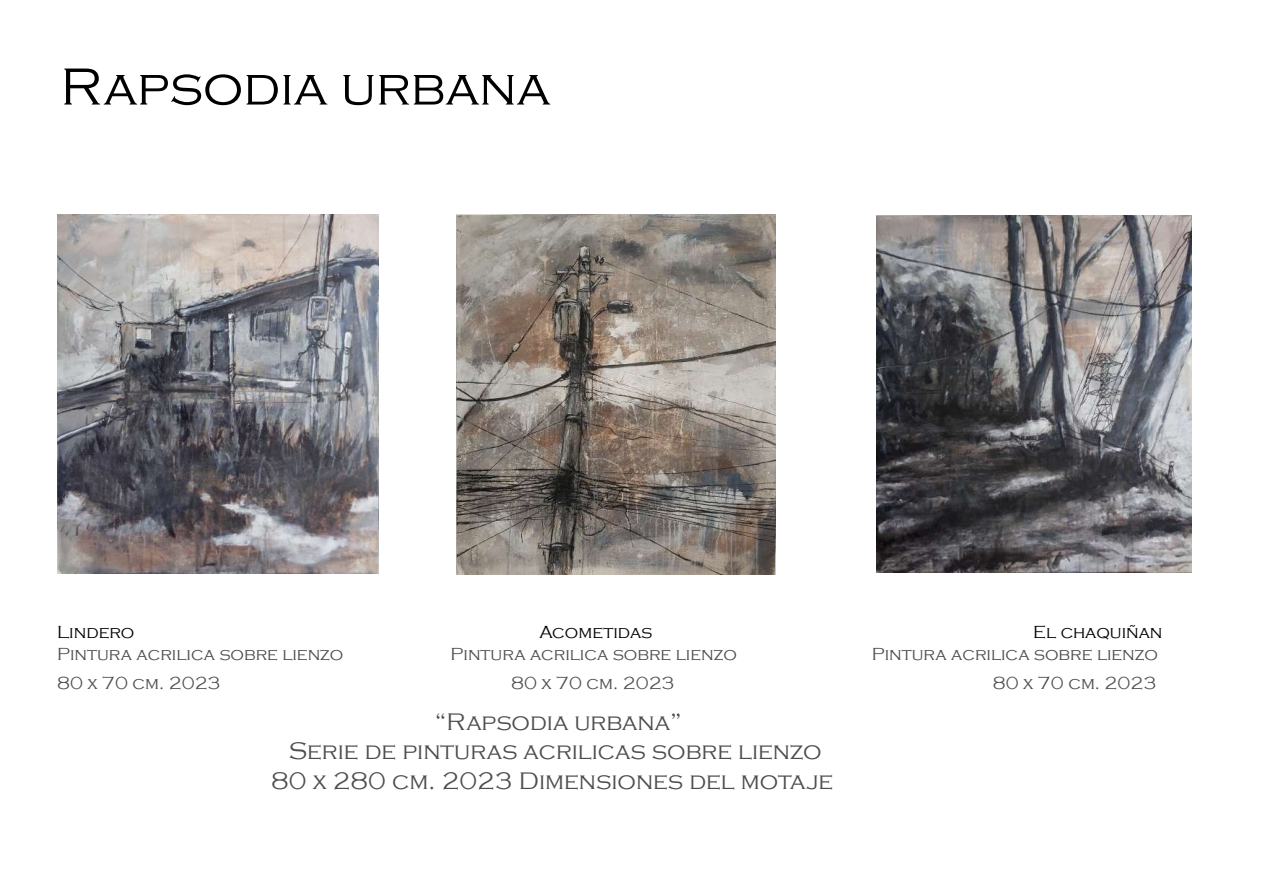
<style>
.page{position:relative;width:1263px;height:893px;background:#fff}
.page>*{position:absolute;margin:0;border:0;box-sizing:border-box;transform-origin:0 0}
.t1{font:300 54px "Copperplate Gothic";color:#000}
.t2{font:300 24.6px/29.5px "Copperplate Gothic";color:#4d4d4d;text-align:center}
.t3{font:300 18px/29.5px "Copperplate Gothic";color:#4d4d4d}
.t4{font:300 18px "Copperplate Gothic";color:#000}
</style>
<div class="page">
<img style="left:876px;top:216px;width:315px;height:357px">
<img style="left:457px;top:214px;width:318px;height:360px">
<img style="left:57px;top:215px;width:321px;height:358px">
<h1 class="t1" style="left:60px;top:57px;width:491px">Rapsodia urbana</h1>
<p class="t4" style="left:57px;top:622px;width:79px">Lindero</p>
<p class="t3" style="left:57px;top:639px;width:288px">Pintura acrilica sobre lienzo<br>80 x 70 cm. 2023</p>
<p class="t4" style="left:539px;top:622px;width:114px">Acometidas</p>
<p class="t3" style="left:450px;top:639px;width:288px;text-align:center">Pintura acrilica sobre lienzo<br>80 x 70 cm. 2023</p>
<h2 class="t2" style="left:271px;top:707px;width:563px">“Rapsodia urbana”<br>Serie de pinturas acrilicas sobre lienzo<br>80 x 280 cm. 2023 Dimensiones del motaje</h2>
<p class="t4" style="left:1033px;top:622px;width:131px">El chaquiñan</p>
<p class="t3" style="left:872px;top:639px;width:288px;text-align:right">Pintura acrilica sobre lienzo<br>80 x 70 cm. 2023</p>
</div>
